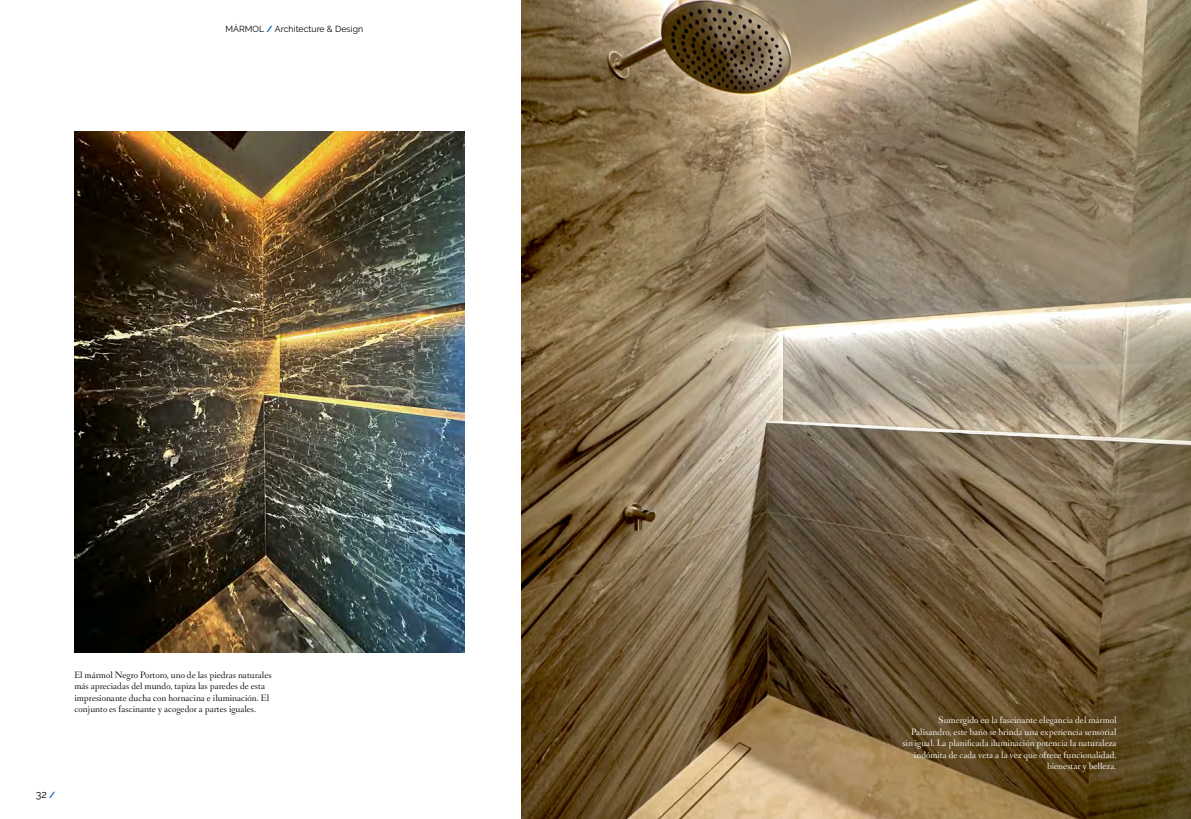
<style>
.page{position:relative;width:1191px;height:819px;background:#fff}
.page>*{position:absolute;margin:0;border:0;box-sizing:border-box;transform-origin:0 0}
.t1{font:10.5px "Raleway";color:#000}
.t2{font:9.62px/11.5px "Fanwood";color:#fff;text-align:right}
.t3{font:9.62px/11.5px "Fanwood";color:#000}
.t4{font:8.75px "Raleway";letter-spacing:.005em;color:#000}
.s1{font-weight:700;color:#005cb9}
.s2{font-weight:700;font-size:8.75px;color:#005cb9}
</style>
<div class="page">
<img style="left:521px;top:0;width:670px;height:819px">
<img style="left:74px;top:131px;width:391px;height:521px">
<p class="t4" style="left:225px;top:23px;width:139px">MÁRMOL <span class="s1">/</span> Architecture &amp; Design</p>
<p class="t3" style="left:74px;top:669px;width:199px">El mármol Negro Portoro, uno de las piedras naturales más apreciadas del mundo, tapiza las paredes de esta impresionante ducha con hornacina e iluminación. El conjunto es fascinante y acogedor a partes iguales.</p>
<p class="t1" style="left:36px;top:788px;width:21px">32<span class="s2">/</span></p>
<p class="t2" style="left:902px;top:714px;width:216px">Sumergido en la fascinante elegancia del mármol Palisandro, este baño se brinda una experiencia sensorial sin igual. La planificada iluminación potencia la naturaleza indómita de cada veta a la vez que ofrece funcionalidad, bienestar y belleza.</p>
</div>
